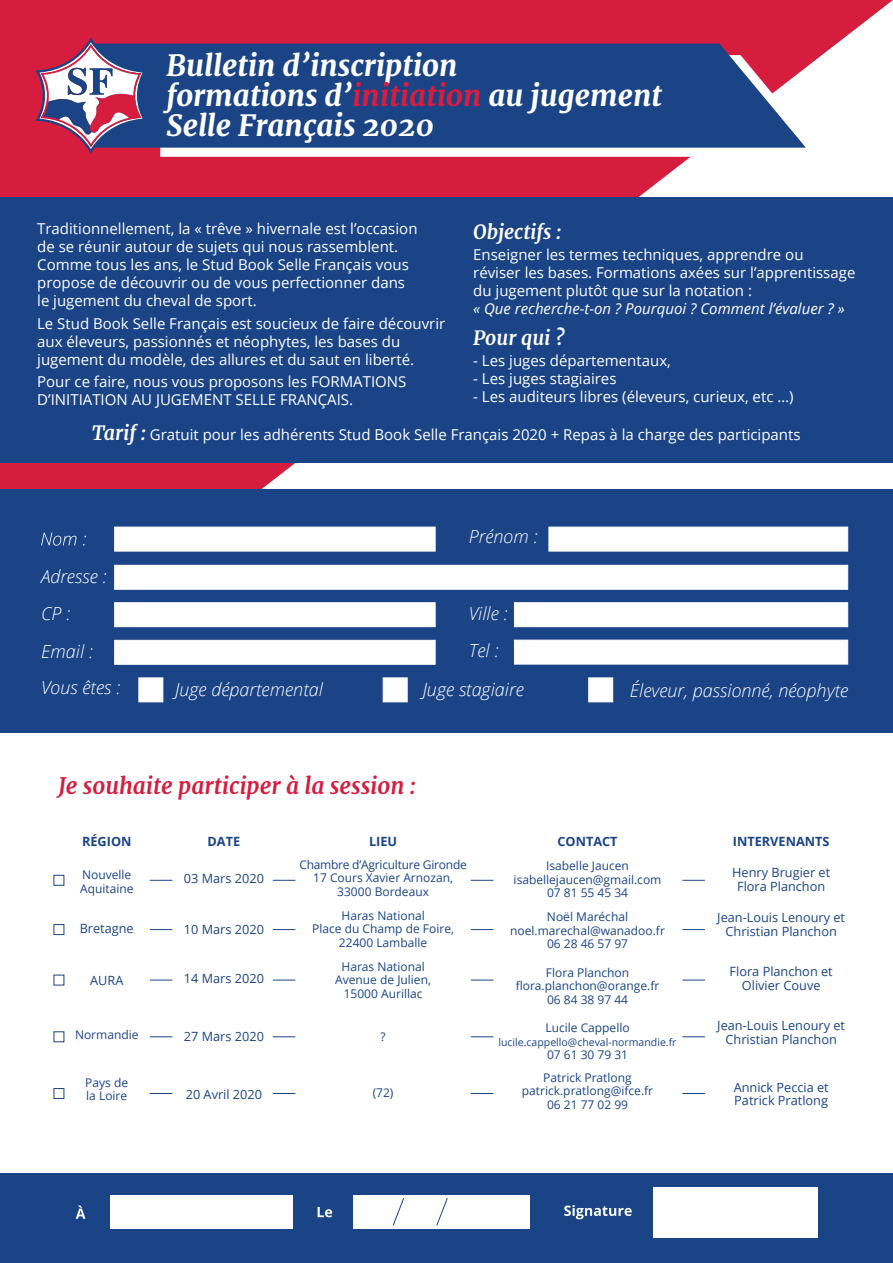
<style>
.page{position:relative;width:893px;height:1263px;background:#fff}
.page>*{position:absolute;margin:0;border:0;box-sizing:border-box;transform-origin:0 0}
.t1{font:italic 800 29.1px/30px "Merriweather";color:#fff}
.t2{font:italic 700 22.5px "Merriweather";color:#d61d3d}
.t3{font:italic 700 19.5px "Merriweather";color:#fff}
.t4{font:italic 300 18px/37.3px "Open Sans";color:#fff}
.t5{font:15px/18px "Open Sans";color:#fff}
.t6{font:italic 15px "Open Sans";color:#fff}
.t7{font:12.75px/13.5px "Open Sans";color:#1a4486;text-align:center}
.t8{font:700 12.75px "Open Sans";color:#1a4486}
.t9{font:12px/13.5px "Open Sans";color:#1a4486;text-align:center}
.t10{font:10.5px "Open Sans";color:#1a4486}
.s1{color:#d61d3d}
.s2{font-family:"Merriweather";font-weight:700;font-style:italic;font-size:19.5px}
</style>
<div class="page">
<svg style="left:0;top:0;width:893px;height:490px;fill:#d61d3d"></svg>
<div style="left:0;top:197px;width:893px;height:265px;background:#1a4486"></div>
<div style="left:0;top:1173px;width:893px;height:90px;background:#1a4486"></div>
<svg style="left:160px;top:55px;width:665px;height:102px"></svg>
<svg style="left:146px;top:44px;width:660px;height:104px;background:#284887"></svg>
<svg style="left:36px;top:38px;width:110px;height:116px"></svg>
<div style="left:54px;top:875px;width:10px;height:11px;border:1px solid #1a4486"></div>
<div style="left:54px;top:924px;width:10px;height:11px;border:1px solid #1a4486"></div>
<div style="left:54px;top:1088px;width:10px;height:11px;border:1px solid #1a4486"></div>
<svg style="left:273px;top:880px;width:22px;height:1px"></svg>
<svg style="left:273px;top:929px;width:22px;height:1px"></svg>
<svg style="left:273px;top:980px;width:22px;height:1px"></svg>
<svg style="left:273px;top:1036px;width:22px;height:1px"></svg>
<svg style="left:273px;top:1093px;width:22px;height:1px"></svg>
<svg style="left:471px;top:880px;width:22px;height:1px"></svg>
<svg style="left:471px;top:929px;width:22px;height:1px"></svg>
<svg style="left:471px;top:980px;width:22px;height:1px"></svg>
<svg style="left:471px;top:1036px;width:22px;height:1px"></svg>
<svg style="left:471px;top:1093px;width:22px;height:1px"></svg>
<svg style="left:683px;top:880px;width:22px;height:1px"></svg>
<svg style="left:683px;top:929px;width:22px;height:1px"></svg>
<svg style="left:683px;top:980px;width:22px;height:1px"></svg>
<svg style="left:683px;top:1036px;width:22px;height:1px"></svg>
<svg style="left:683px;top:1093px;width:22px;height:1px"></svg>
<svg style="left:150px;top:880px;width:22px;height:1px"></svg>
<svg style="left:150px;top:929px;width:22px;height:1px"></svg>
<svg style="left:150px;top:980px;width:22px;height:1px"></svg>
<svg style="left:150px;top:1036px;width:22px;height:1px"></svg>
<svg style="left:150px;top:1093px;width:22px;height:1px"></svg>
<svg style="left:76px;top:1205px;width:9px;height:14px"></svg>
<svg style="left:318px;top:1207px;width:14px;height:10px"></svg>
<svg style="left:564px;top:1205px;width:68px;height:14px"></svg>
<div style="left:111px;top:1195px;width:182px;height:34px;background:#fff"></div>
<div style="left:353px;top:1195px;width:176px;height:34px;background:#fff"></div>
<svg style="left:392px;top:1198px;width:13px;height:28px"></svg>
<svg style="left:436px;top:1198px;width:12px;height:28px"></svg>
<div style="left:653px;top:1187px;width:164px;height:50px;background:#fff"></div>
<div style="left:0;top:490px;width:893px;height:243px;background:#1a4486"></div>
<svg style="left:41px;top:533px;width:35px;height:13px"></svg>
<div style="left:114px;top:527px;width:321px;height:24px;background:#fff"></div>
<div style="left:548px;top:527px;width:300px;height:24px;background:#fff"></div>
<div style="left:114px;top:640px;width:321px;height:25px;background:#fff;border:1px solid #fff"></div>
<div style="left:138px;top:677px;width:25px;height:25px;background:#fff;border:1px solid #fff"></div>
<div style="left:383px;top:677px;width:25px;height:25px;background:#fff;border:1px solid #fff"></div>
<div style="left:588px;top:677px;width:25px;height:25px;background:#fff;border:1px solid #fff"></div>
<div style="left:514px;top:640px;width:334px;height:24px;background:#fff;border:1px solid #fff"></div>
<div style="left:114px;top:565px;width:734px;height:25px;background:#fff;border:1px solid #fff"></div>
<div style="left:114px;top:602px;width:321px;height:25px;background:#fff;border:1px solid #fff"></div>
<div style="left:514px;top:602px;width:334px;height:25px;background:#fff;border:1px solid #fff"></div>
<h1 class="t1" style="left:166px;top:50px;width:497px">Bulletin d’inscription<br>formations d’<span class="s1">initiation</span> au jugement<br>Selle Français 2020</h1>
<p class="t5" style="left:37px;top:219px;width:382px">Traditionnellement, la « trêve » hivernale est l’occasion de se réunir autour de sujets qui nous rassemblent.<br>Comme tous les ans, le Stud Book Selle Français vous propose de découvrir ou de vous perfectionner dans le jugement du cheval de sport.</p>
<p class="t5" style="left:37px;top:314px;width:410px">Le Stud Book Selle Français est soucieux de faire découvrir aux éleveurs, passionnés et néophytes, les bases du jugement du modèle, des allures et du saut en liberté.</p>
<p class="t5" style="left:37px;top:372px;width:371px">Pour ce faire, nous vous proposons les FORMATIONS<br>D’INITIATION AU JUGEMENT SELLE FRANÇAIS.</p>
<h3 class="t3" style="left:473px;top:220px;width:90px">Objectifs :</h3>
<p class="t5" style="left:473px;top:245px;width:384px">Enseigner les termes techniques, apprendre ou<br>réviser les bases. Formations axées sur l’apprentissage du jugement plutôt que sur la notation :</p>
<p class="t6" style="left:473px;top:298px;width:373px">« Que recherche-t-on ? Pourquoi ? Comment l’évaluer ? »</p>
<h3 class="t3" style="left:473px;top:326px;width:93px">Pour qui ?</h3>
<p class="t5" style="left:473px;top:351px;width:199px">- Les juges départementaux,</p>
<p class="t5" style="left:473px;top:369px;width:145px">- Les juges stagiaires</p>
<p class="t5" style="left:473px;top:387px;width:322px">- Les auditeurs libres (éleveurs, curieux, etc …)</p>
<p class="t5" style="left:92px;top:425px;width:710px"><span class="s2">Tarif :</span> Gratuit pour les adhérents Stud Book Selle Français 2020 + Repas à la charge des participants</p>
<p class="t4" style="left:41px;top:557px;width:67px">Adresse :<br>CP :</p>
<p class="t4" style="left:469px;top:517px;width:71px">Prénom :</p>
<p class="t4" style="left:469px;top:595px;width:41px">Ville :</p>
<p class="t4" style="left:41px;top:632px;width:54px">Email :</p>
<p class="t4" style="left:469px;top:631px;width:31px">Tel :</p>
<p class="t4" style="left:41px;top:668px;width:81px">Vous êtes :</p>
<p class="t4" style="left:175px;top:670px;width:149px">Juge départemental</p>
<p class="t4" style="left:423px;top:670px;width:103px">Juge stagiaire</p>
<p class="t4" style="left:630px;top:671px;width:220px">Éleveur, passionné, néophyte</p>
<h2 class="t2" style="left:58px;top:771px;width:359px">Je souhaite participer à la session :</h2>
<p class="t8" style="left:82px;top:832px;width:51px">RÉGION</p>
<p class="t9" style="left:80px;top:868px;width:55px;text-align:left">Nouvelle<br>Aquitaine</p>
<p class="t7" style="left:80px;top:921px;width:56px">Bretagne</p>
<p class="t7" style="left:90px;top:973px;width:35px">AURA</p>
<p class="t8" style="left:208px;top:832px;width:34px">DATE</p>
<p class="t7" style="left:184px;top:871px;width:82px">03 Mars 2020</p>
<p class="t8" style="left:369px;top:832px;width:30px">LIEU</p>
<p class="t9" style="left:299px;top:857px;width:169px">Chambre d’Agriculture Gironde<br>17 Cours Xavier Arnozan,<br>33000 Bordeaux</p>
<p class="t9" style="left:312px;top:908px;width:143px">Haras National<br>Place du Champ de Foire,<br>22400 Lamballe</p>
<p class="t9" style="left:335px;top:959px;width:97px">Haras National<br>Avenue de Julien,<br>15000 Aurillac</p>
<p class="t9" style="left:380px;top:1030px;width:7px">?</p>
<p class="t7" style="left:184px;top:922px;width:82px">10 Mars 2020</p>
<p class="t7" style="left:184px;top:971px;width:82px">14 Mars 2020</p>
<p class="t9" style="left:75px;top:1027px;width:65px">Normandie</p>
<p class="t9" style="left:85px;top:1075px;width:44px;text-align:left">Pays de la Loire</p>
<p class="t7" style="left:184px;top:1029px;width:82px">27 Mars 2020</p>
<p class="t9" style="left:373px;top:1085px;width:22px">(72)</p>
<p class="t7" style="left:186px;top:1087px;width:78px">20 Avril 2020</p>
<p class="t8" style="left:557px;top:832px;width:62px">CONTACT</p>
<p class="t9" style="left:514px;top:859px;width:149px">Isabelle Jaucen isabellejaucen@gmail.com<br>07 81 55 45 34</p>
<p class="t9" style="left:510px;top:910px;width:156px">Noël Maréchal noel.marechal@wanadoo.fr<br>06 28 46 57 97</p>
<p class="t9" style="left:516px;top:965px;width:145px">Flora Planchon flora.planchon@orange.fr<br>06 84 38 97 44</p>
<p class="t9" style="left:545px;top:1021px;width:86px">Lucile Cappello</p>
<p class="t10" style="left:498px;top:1035px;width:180px">lucile.cappello@cheval-normandie.fr</p>
<p class="t9" style="left:543px;top:1043px;width:90px;line-height:22.5px">07 61 30 79 31<br>Patrick Pratlong</p>
<p class="t9" style="left:522px;top:1084px;width:133px">patrick.pratlong@ifce.fr<br>06 21 77 02 99</p>
<p class="t8" style="left:733px;top:832px;width:98px">INTERVENANTS</p>
<p class="t7" style="left:732px;top:865px;width:99px">Henry Brugier et<br>Flora Planchon</p>
<p class="t7" style="left:717px;top:910px;width:129px">Jean-Louis Lenoury et<br>Christian Planchon</p>
<p class="t7" style="left:730px;top:964px;width:105px">Flora Planchon et<br>Olivier Couve</p>
<p class="t7" style="left:717px;top:1018px;width:129px">Jean-Louis Lenoury et<br>Christian Planchon</p>
<p class="t7" style="left:734px;top:1080px;width:97px;text-align:left">Annick Peccia et<br>Patrick Pratlong</p>
</div>
